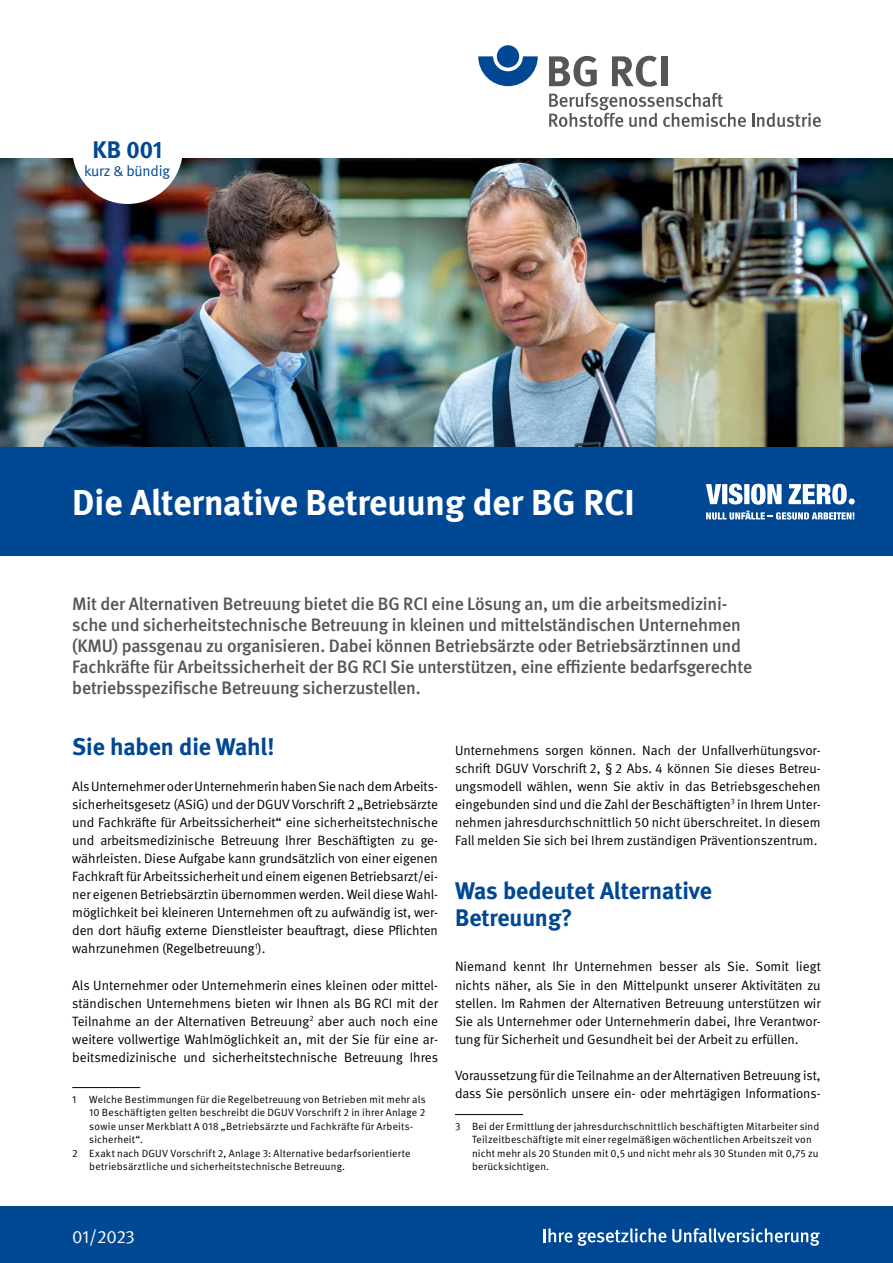
<style>
.page{position:relative;width:893px;height:1263px;background:#fff}
.page>*{position:absolute;margin:0;border:0;box-sizing:border-box;transform-origin:0 0}
._01_Überschriften_24pt_Überschrift{font:700 36px "DGUV Meta";color:#fff}
._01_Überschriften_16pt_Überschrift{font:700 24px/27px "DGUV Meta";color:#004893}
._02_Fließtext_12pt_Anleser{font:500 18px/21px "DGUV Meta";letter-spacing:-.01em;color:#565655}
._01_Überschriften_16pt_Unter-Überschrift{font:18px "DGUV Meta";letter-spacing:-.02em;color:#fff}
._01_Überschriften_16pt_Unter-Überschrift-2{font:15px "DGUV Meta";letter-spacing:-.01em;color:#004893}
._02_Fließtext_Fließtext{font:13.5px/18px "DGUV Meta";letter-spacing:-.005em;color:#000;text-align:justify}
._02_Fließtext_Fließtext-2{font:10.5px/13.5px "DGUV Meta";letter-spacing:.015em;color:#000}
</style>
<div class="page">
<img style="left:0;top:158px;width:893px;height:289px">
<div style="left:0;top:1206px;width:893px;height:57px;background:#004893"></div>
<div style="left:72px;top:93px;width:111px;height:111px;background:#fff;border-radius:50%"></div>
<svg style="left:478px;top:56px;width:60px;height:30px"></svg>
<div style="left:497px;top:45px;width:22px;height:23px;background:#004893;border-radius:50%"></div>
<svg style="left:549px;top:56px;width:48px;height:31px"></svg>
<svg style="left:612px;top:56px;width:45px;height:31px"></svg>
<div style="left:661px;top:56px;width:6px;height:30px;background:#565655"></div>
<svg style="left:549px;top:93px;width:197px;height:34px"></svg>
<svg style="left:752px;top:113px;width:69px;height:14px"></svg>
<div style="left:0;top:447px;width:893px;height:109px;background:#004893"></div>
<svg style="left:706px;top:511px;width:148px;height:9px"></svg>
<svg style="left:706px;top:484px;width:75px;height:20px"></svg>
<svg style="left:788px;top:484px;width:67px;height:20px"></svg>
<hr style="left:72px;top:1087px;width:68px;height:1px;background:#000">
<hr style="left:455px;top:1114px;width:68px;height:1px;background:#000">
<svg style="left:543px;top:1228px;width:123px;height:18px"></svg>
<svg style="left:672px;top:1228px;width:148px;height:18px"></svg>
<p class="_01_Überschriften_16pt_Überschrift" style="left:92px;top:137px;width:72px">KB 001</p>
<p class="_01_Überschriften_16pt_Unter-Überschrift-2" style="left:84px;top:162px;width:88px">kurz &amp; bündig</p>
<h1 class="_01_Überschriften_24pt_Überschrift" style="left:72px;top:481px;width:564px">Die Alternative Betreuung der BG RCI</h1>
<p class="_02_Fließtext_12pt_Anleser" style="left:72px;top:594px;width:681px">Mit der Alternativen Betreuung bietet die BG RCI eine Lösung an, um die arbeitsmedizini&shy;sche und sicherheitstechnische Betreuung in kleinen und mittelständischen Unternehmen (KMU) passgenau zu organisieren. Dabei können Betriebsärzte oder Betriebsärztinnen und Fachkräfte für Arbeitssicherheit der BG RCI Sie unterstützen, eine effiziente bedarfsgerechte betriebsspezifische Betreuung sicherzustellen.</p>
<h2 class="_01_Überschriften_16pt_Überschrift" style="left:72px;top:733px;width:204px">Sie haben die Wahl!</h2>
<p class="_02_Fließtext_Fließtext" style="left:72px;top:777px;width:367px">Als Unternehmer oder Unternehmerin haben Sie nach dem Arbeits&shy;sicherheitsgesetz (ASiG) und der DGUV Vorschrift 2 „Betriebsärzte und Fachkräfte für Arbeitssicherheit“ eine sicherheitstechnische und arbeitsmedizinische Betreuung Ihrer Beschäftigten zu ge&shy;währleisten. Diese Aufgabe kann grundsätzlich von einer eigenen Fachkraft für Arbeitssicherheit und einem eigenen Betriebsarzt/ei&shy;ner eigenen Betriebsärztin übernommen werden. Weil diese Wahl&shy;möglichkeit bei kleineren Unternehmen oft zu aufwändig ist, wer&shy;den dort häufig externe Dienstleister beauftragt, diese Pflichten wahrzunehmen (Regelbetreuung<sup>1</sup>).</p>
<p class="_02_Fließtext_Fließtext" style="left:72px;top:976px;width:367px">Als Unternehmer oder Unternehmerin eines kleinen oder mittel&shy;ständischen Unternehmens bieten wir Ihnen als BG RCI mit der Teilnahme an der Alternativen Betreuung<sup>2</sup> aber auch noch eine weitere vollwertige Wahlmöglichkeit an, mit der Sie für eine ar&shy;beitsmedizinische und sicherheitstechnische Betreuung Ihres</p>
<p class="_02_Fließtext_Fließtext-2" style="left:89px;top:1093px;width:338px;text-indent:-17px">1 Welche Bestimmungen für die Regelbetreuung von Betrieben mit mehr als 10 Beschäftigten gelten beschreibt die DGUV Vorschrift 2 in ihrer Anlage 2 sowie unser Merkblatt A 018 „Betriebsärzte und Fachkräfte für Arbeits&shy;sicherheit“.</p>
<p class="_02_Fließtext_Fließtext-2" style="left:89px;top:1147px;width:323px;text-indent:-17px">2 Exakt nach DGUV Vorschrift 2, Anlage 3: Alternative bedarfsorientierte betriebsärztliche und sicherheitstechnische Betreuung.</p>
<p class="_02_Fließtext_Fließtext" style="left:455px;top:741px;width:367px">Unternehmens sorgen können. Nach der Unfallverhütungsvor&shy;schrift DGUV Vorschrift 2, § 2 Abs. 4 können Sie dieses Betreu&shy;ungsmodell wählen, wenn Sie aktiv in das Betriebsgeschehen eingebunden sind und die Zahl der Beschäftigten<sup>3</sup> in Ihrem Unter&shy;nehmen jahresdurchschnittlich 50 nicht überschreitet. In diesem Fall melden Sie sich bei Ihrem zuständigen Präventionszentrum.</p>
<h2 class="_01_Überschriften_16pt_Überschrift" style="left:455px;top:878px;width:258px">Was bedeutet Alternative<br>Betreuung?</h2>
<p class="_02_Fließtext_Fließtext" style="left:455px;top:958px;width:367px">Niemand kennt Ihr Unternehmen besser als Sie. Somit liegt nichts näher, als Sie in den Mittelpunkt unserer Aktivitäten zu stellen. Im Rahmen der Alternativen Betreuung unterstützen wir Sie als Unternehmer oder Unternehmerin dabei, Ihre Verantwor&shy;tung für Sicherheit und Gesundheit bei der Arbeit zu erfüllen.</p>
<p class="_02_Fließtext_Fließtext" style="left:455px;top:1066px;width:367px">Voraussetzung für die Teilnahme an der Alternativen Betreuung ist, dass Sie persönlich unsere ein- oder mehrtägigen Informations-</p>
<p class="_02_Fließtext_Fließtext-2" style="left:472px;top:1120px;width:349px;text-indent:-17px">3 Bei der Ermittlung der jahresdurchschnittlich beschäftigten Mitarbeiter sind Teilzeitbeschäftigte mit einer regelmäßigen wöchentlichen Arbeitszeit von nicht mehr als 20 Stunden mit 0,5 und nicht mehr als 30 Stunden mit 0,75 zu berücksichtigen.</p>
<p class="_01_Überschriften_16pt_Unter-Überschrift" style="left:72px;top:1226px;width:64px">01/2023</p>
</div>
